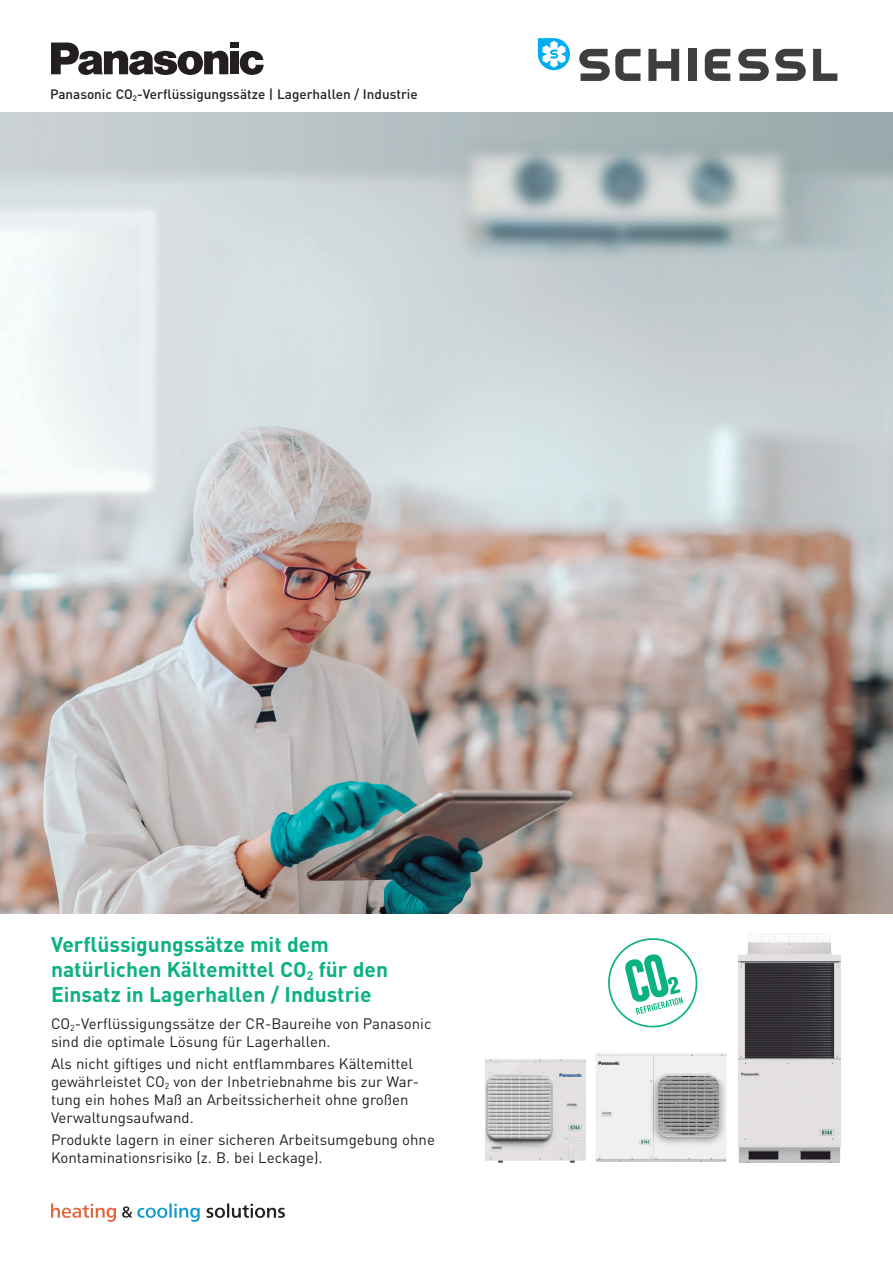
<style>
.page{position:relative;width:893px;height:1263px;background:#fff}
.page>*{position:absolute;margin:0;border:0;box-sizing:border-box;transform-origin:0 0}
.t1{font:700 21px/25.2px "DIN Pro";color:#0bb181}
.t2{font:15px/18px "DIN Pro";color:#231f20}
.t3{font:500 13.5px "DIN Pro";color:#231f20}
</style>
<div class="page">
<img style="left:0;top:113px;width:893px;height:800px">
<svg style="left:648px;top:49px;width:31px;height:32px"></svg>
<div style="left:688px;top:49px;width:8px;height:32px;background:#3e3e3f"></div>
<svg style="left:813px;top:49px;width:24px;height:32px"></svg>
<svg style="left:705px;top:49px;width:25px;height:32px"></svg>
<svg style="left:579px;top:49px;width:61px;height:32px"></svg>
<svg style="left:775px;top:49px;width:31px;height:32px"></svg>
<svg style="left:738px;top:49px;width:31px;height:32px"></svg>
<svg style="left:538px;top:38px;width:32px;height:32px"></svg>
<svg style="left:51px;top:43px;width:177px;height:32px"></svg>
<div style="left:230px;top:51px;width:9px;height:23px;background:#231f20"></div>
<div style="left:230px;top:43px;width:9px;height:5px;background:#231f20"></div>
<svg style="left:240px;top:51px;width:24px;height:24px"></svg>
<svg style="left:207px;top:1203px;width:78px;height:15px"></svg>
<svg style="left:122px;top:1203px;width:78px;height:19px"></svg>
<svg style="left:51px;top:1203px;width:65px;height:19px"></svg>
<img style="left:738px;top:933px;width:103px;height:230px">
<img style="left:595px;top:1053px;width:132px;height:109px">
<img style="left:485px;top:1059px;width:101px;height:104px">
<svg style="left:608px;top:938px;width:89px;height:89px"></svg>
<p class="t3" style="left:50px;top:84px;width:369px">Panasonic CO<sub>2</sub>-Verflüssigungssätze | Lagerhallen / Industrie</p>
<h1 class="t1" style="left:51px;top:930px;width:339px">Verflüssigungssätze mit dem natürlichen Kältemittel CO<sub>2</sub> für den<br>Einsatz in Lagerhallen / Industrie</h1>
<p class="t2" style="left:51px;top:1013px;width:382px">CO<sub>2</sub>-Verflüssigungssätze der CR-Baureihe von Panasonic sind die optimale Lösung für Lagerhallen.</p>
<p class="t2" style="left:51px;top:1053px;width:370px">Als nicht giftiges und nicht entflammbares Kältemittel gewährleistet CO<sub>2</sub> von der Inbetriebnahme bis zur War&shy;tung ein hohes Maß an Arbeitssicherheit ohne großen Verwaltungsaufwand.</p>
<p class="t2" style="left:51px;top:1130px;width:385px">Produkte lagern in einer sicheren Arbeitsumgebung ohne<br>Kontaminationsrisiko (z. B. bei Leckage).</p>
</div>
